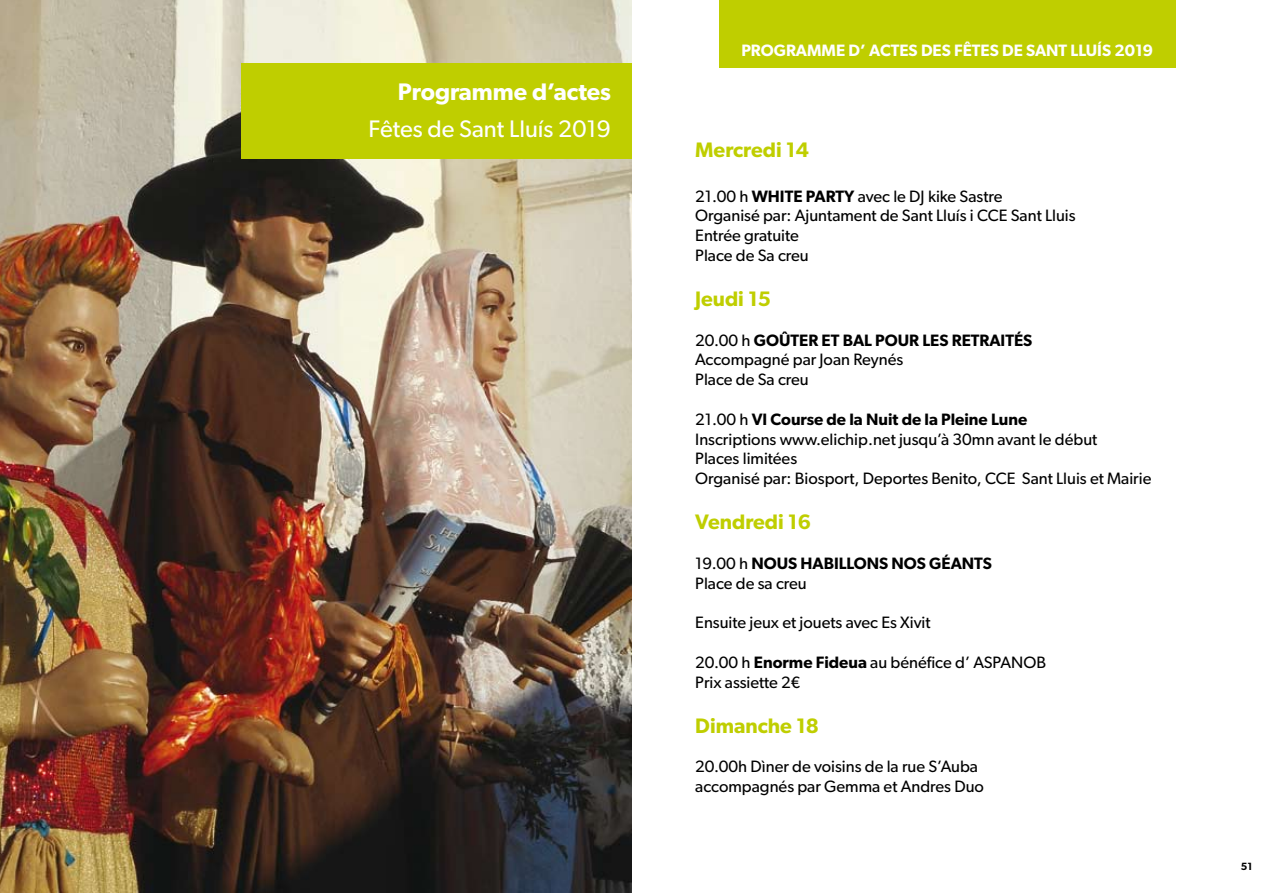
<style>
.page{position:relative;width:1263px;height:893px;background:#fff}
.page>*{position:absolute;margin:0;border:0;box-sizing:border-box;transform-origin:0 0}
.t1{font:24px "Gibson";color:#fff}
.t2{font:600 24px "Gibson";color:#fff}
.t3{font:600 21px "Gibson";color:#bfce00}
.t4{font:16.5px/19.8px "Gibson";color:#000}
.t5{font:600 16.5px/19.8px "Gibson";color:#000}
.t6{font:600 16.5px "Gibson";color:#fff}
.t7{font:600 10.5px "Gibson";color:#000}
.s1{font-weight:600}
.s2{font-weight:400}
</style>
<div class="page">
<img style="left:0;top:0;width:631px;height:893px">
<div style="left:241px;top:64px;width:390px;height:95px;background:#bfce00"></div>
<div style="left:719px;top:0;width:456px;height:67px;background:#bfce00"></div>
<h1 class="t2" style="left:398px;top:77px;width:214px">Programme d’actes</h1>
<h1 class="t1" style="left:369px;top:114px;width:244px">Fêtes de Sant Lluís 2019</h1>
<p class="t6" style="left:741px;top:40px;width:413px">PROGRAMME D’ ACTES DES FÊTES DE SANT LLUÍS 2019</p>
<p class="t3" style="left:695px;top:137px;width:115px">Mercredi 14</p>
<p class="t4" style="left:695px;top:186px;width:382px">21.00 h <span class="s1">WHITE PARTY</span> avec le DJ kike Sastre<br>Organisé par: Ajuntament de Sant Lluís i CCE Sant Lluis<br>Entrée gratuite<br>Place de Sa creu</p>
<p class="t3" style="left:695px;top:286px;width:77px">Jeudi 15</p>
<p class="t4" style="left:695px;top:330px;width:339px">20.00 h <span class="s1">GOÛTER ET BAL POUR LES RETRAITÉS<br></span>Accompagné par Joan Reynés<br>Place de Sa creu</p>
<p class="t4" style="left:695px;top:409px;width:458px">21.00 h <span class="s1">VI Course de la Nuit de la Pleine Lune<br></span>Inscriptions www.elichip.net jusqu’à 30mn avant le début<br>Places limitées<br>Organisé par: Biosport, Deportes Benito, CCE Sant Lluis et Mairie</p>
<p class="t3" style="left:695px;top:509px;width:117px">Vendredi 16</p>
<p class="t5" style="left:695px;top:553px;width:298px"><span class="s2">19.00 h</span> NOUS HABILLONS NOS GÉANTS<br><span class="s2">Place de sa creu</span></p>
<p class="t4" style="left:695px;top:612px;width:237px">Ensuite jeux et jouets avec Es Xivit</p>
<p class="t4" style="left:695px;top:652px;width:352px">20.00 h <span class="s1">Enorme Fideua</span> au bénéfice d’ ASPANOB<br>Prix assiette 2€</p>
<p class="t3" style="left:695px;top:713px;width:125px">Dimanche 18</p>
<p class="t4" style="left:695px;top:756px;width:290px">20.00h Dìner de voisins de la rue S’Auba accompagnés par Gemma et Andres Duo</p>
<p class="t7" style="left:1241px;top:860px;width:13px">51</p>
</div>
